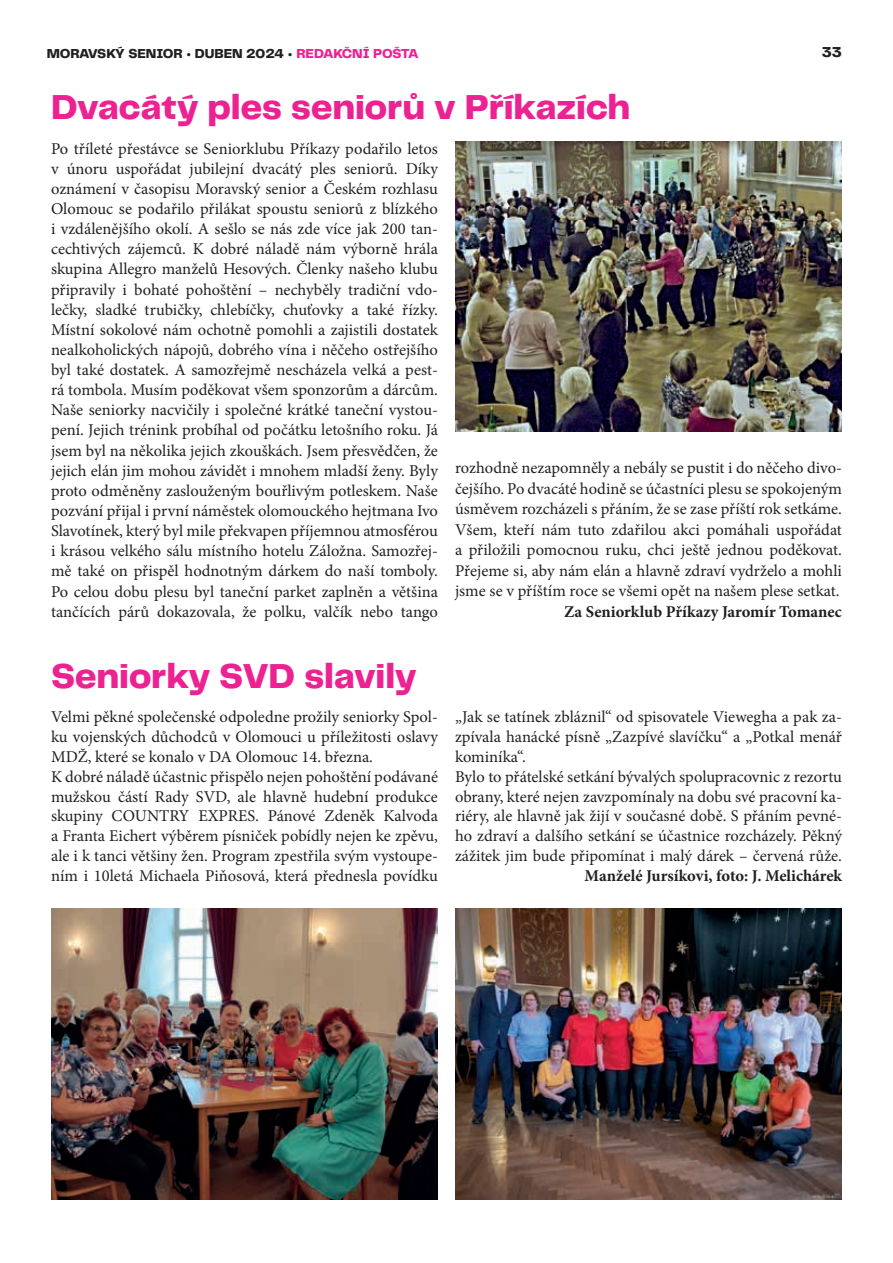
<style>
.page{position:relative;width:893px;height:1263px;background:#fff}
.page>*{position:absolute;margin:0;border:0;box-sizing:border-box;transform-origin:0 0}
.t1{font:800 36px "Telegraf";letter-spacing:-.005em;color:#ed2292}
.t2{font:16.5px/20.1px "Minion Pro";color:#231f20;text-align:justify}
.t3{font:700 16.5px "Minion Pro";color:#231f20}
.t4{font:800 15px "Telegraf";color:#231f20}
.t5{font:800 13.5px "Telegraf";letter-spacing:-.01em;color:#231f20}
.s1{color:#ed2292}
</style>
<div class="page">
<img style="left:455px;top:141px;width:387px;height:291px">
<img style="left:455px;top:909px;width:387px;height:290px">
<img style="left:51px;top:909px;width:387px;height:290px">
<p class="t5" style="left:47px;top:44px;width:373px">MORAVSKÝ SENIOR • DUBEN 2024 • <span class="s1">REDAKČNÍ POŠTA</span></p>
<p class="t4" style="left:822px;top:42px;width:22px">33</p>
<h1 class="t1" style="left:51px;top:82px;width:581px">Dvacátý ples seniorů v Příkazích</h1>
<p class="t2" style="left:51px;top:138px;width:388px">Po tříleté přestávce se Seniorklubu Příkazy podařilo letos v únoru uspořádat jubilejní dvacátý ples seniorů. Díky oznámení v časopisu Moravský senior a Českém rozhlasu Olomouc se podařilo přilákat spoustu seniorů z blízkého i vzdálenějšího okolí. A sešlo se nás zde více jak 200 tan&shy;cechtivých zájemců. K dobré náladě nám výborně hrála skupina Allegro manželů Hesových. Členky našeho klubu připravily i bohaté pohoštění – nechyběly tradiční vdo&shy;lečky, sladké trubičky, chlebíčky, chuťovky a také řízky.<br>Místní sokolové nám ochotně pomohli a zajistili dostatek nealkoholických nápojů, dobrého vína i něčeho ostřejšího byl také dostatek. A samozřejmě nescházela velká a pest&shy;rá tombola. Musím poděkovat všem sponzorům a dárcům.<br>Naše seniorky nacvičily i společné krátké taneční vystou&shy;pení. Jejich trénink probíhal od počátku letošního roku. Já jsem byl na několika jejich zkouškách. Jsem přesvědčen, že jejich elán jim mohou závidět i mnohem mladší ženy. Byly proto odměněny zaslouženým bouřlivým potleskem. Naše pozvání přijal i první náměstek olomouckého hejtmana Ivo Slavotínek, který byl mile překvapen příjemnou atmosférou i krásou velkého sálu místního hotelu Záložna. Samozřej&shy;mě také on přispěl hodnotným dárkem do naší tomboly.<br>Po celou dobu plesu byl taneční parket zaplněn a většina tančících párů dokazovala, že polku, valčík nebo tango</p>
<p class="t2" style="left:455px;top:458px;width:388px">rozhodně nezapomněly a nebály se pustit i do něčeho divo&shy;čejšího. Po dvacáté hodině se účastníci plesu se spokojeným úsměvem rozcházeli s přáním, že se zase příští rok setkáme.<br>Všem, kteří nám tuto zdařilou akci pomáhali uspořádat a přiložili pomocnou ruku, chci ještě jednou poděkovat.<br>Přejeme si, aby nám elán a hlavně zdraví vydrželo a mohli jsme se v příštím roce se všemi opět na našem plese setkat.</p>
<p class="t3" style="left:564px;top:600px;width:279px">Za Seniorklub Příkazy Jaromír Tomanec</p>
<h1 class="t1" style="left:51px;top:651px;width:367px">Seniorky SVD slavily</h1>
<p class="t2" style="left:51px;top:707px;width:388px;text-align:left">Velmi pěkné společenské odpoledne prožily seniorky Spol&shy;ku vojenských důchodců v Olomouci u příležitosti oslavy MDŽ, které se konalo v DA Olomouc 14. března.<br>K dobré náladě účastnic přispělo nejen pohoštění podávané mužskou částí Rady SVD, ale hlavně hudební produkce skupiny COUNTRY EXPRES. Pánové Zdeněk Kalvoda a Franta Eichert výběrem písniček pobídly nejen ke zpěvu, ale i k tanci většiny žen. Program zpestřila svým vystoupe&shy;ním i 10letá Michaela Piňosová, která přednesla povídku</p>
<p class="t2" style="left:455px;top:707px;width:388px;text-align:left">„Jak se tatínek zbláznil“ od spisovatele Viewegha a pak za&shy;zpívala hanácké písně „Zazpívé slavíčku“ a „Potkal menář kominíka“.<br>Bylo to přátelské setkání bývalých spolupracovnic z rezortu obrany, které nejen zavzpomínaly na dobu své pracovní ka&shy;riéry, ale hlavně jak žijí v současné době. S přáním pevné&shy;ho zdraví a dalšího setkání se účastnice rozcházely. Pěkný zážitek jim bude připomínat i malý dárek – červená růže.</p>
<p class="t3" style="left:585px;top:864px;width:259px">Manželé Jursíkovi, foto: J. Melichárek</p>
</div>
